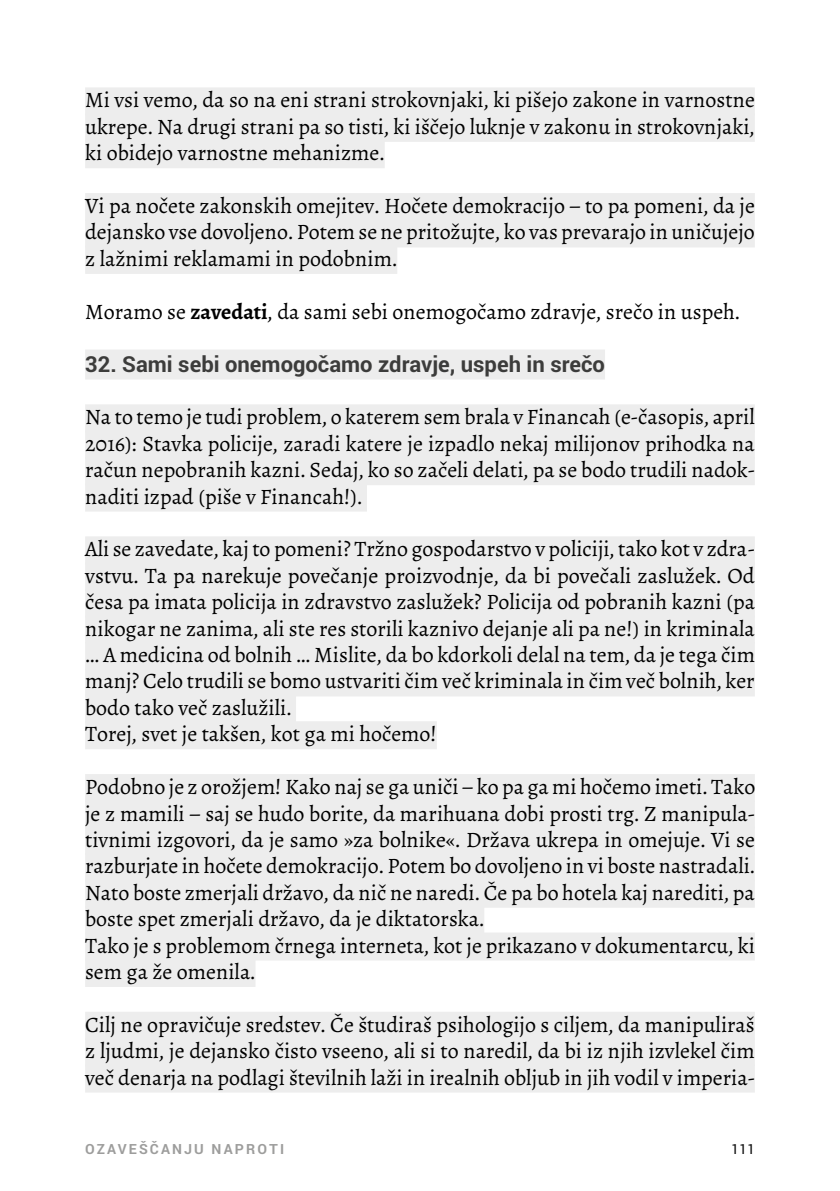
<style>
.page{position:relative;width:840px;height:1191px;background:#fff}
.page>*{position:absolute;margin:0;border:0;box-sizing:border-box;transform-origin:0 0}
.t1{font:22px/26.4px "Alegreya";color:#000;text-align:justify}
.t2{font:700 22px "Roboto";color:#3c3c3b}
.t3{font:700 14px "Roboto";letter-spacing:.15em;color:#9d9d9c}
.t4{font:14px "Roboto";color:#000}
.s1{font-weight:700}
</style>
<div class="page">
<div style="left:85px;top:87px;width:669px;height:28px;background:#ededed"></div>
<div style="left:85px;top:114px;width:669px;height:28px;background:#ededed"></div>
<div style="left:85px;top:140px;width:299px;height:28px;background:#ededed"></div>
<div style="left:85px;top:193px;width:669px;height:28px;background:#ededed"></div>
<div style="left:85px;top:219px;width:669px;height:28px;background:#ededed"></div>
<div style="left:85px;top:246px;width:312px;height:28px;background:#ededed"></div>
<div style="left:85px;top:349px;width:519px;height:30px;background:#ededed"></div>
<div style="left:85px;top:404px;width:669px;height:28px;background:#ededed"></div>
<div style="left:85px;top:431px;width:669px;height:28px;background:#ededed"></div>
<div style="left:85px;top:457px;width:669px;height:28px;background:#ededed"></div>
<div style="left:85px;top:483px;width:282px;height:28px;background:#ededed"></div>
<div style="left:85px;top:536px;width:669px;height:28px;background:#ededed"></div>
<div style="left:85px;top:563px;width:669px;height:28px;background:#ededed"></div>
<div style="left:85px;top:589px;width:669px;height:28px;background:#ededed"></div>
<div style="left:85px;top:615px;width:669px;height:28px;background:#ededed"></div>
<div style="left:85px;top:642px;width:669px;height:28px;background:#ededed"></div>
<div style="left:85px;top:668px;width:669px;height:28px;background:#ededed"></div>
<div style="left:85px;top:695px;width:211px;height:28px;background:#ededed"></div>
<div style="left:85px;top:721px;width:351px;height:28px;background:#ededed"></div>
<div style="left:85px;top:774px;width:669px;height:28px;background:#ededed"></div>
<div style="left:85px;top:800px;width:669px;height:28px;background:#ededed"></div>
<div style="left:85px;top:827px;width:669px;height:28px;background:#ededed"></div>
<div style="left:85px;top:853px;width:669px;height:28px;background:#ededed"></div>
<div style="left:85px;top:879px;width:669px;height:28px;background:#ededed"></div>
<div style="left:85px;top:906px;width:399px;height:28px;background:#ededed"></div>
<div style="left:85px;top:932px;width:669px;height:28px;background:#ededed"></div>
<div style="left:85px;top:959px;width:170px;height:28px;background:#ededed"></div>
<div style="left:85px;top:1011px;width:669px;height:28px;background:#ededed"></div>
<div style="left:85px;top:1038px;width:669px;height:28px;background:#ededed"></div>
<div style="left:85px;top:1064px;width:669px;height:28px;background:#ededed"></div>
<p class="t1" style="left:85px;top:87px;width:671px">Mi vsi vemo, da so na eni strani strokovnjaki, ki pišejo zakone in varnostne ukrepe. Na drugi strani pa so tisti, ki iščejo luknje v zakonu in strokovnjaki, ki obidejo varnostne mehanizme.</p>
<p class="t1" style="left:85px;top:193px;width:671px">Vi pa nočete zakonskih omejitev. Hočete demokracijo − to pa pomeni, da je dejansko vse dovoljeno. Potem se ne pritožujte, ko vas prevarajo in uničujejo z lažnimi reklamami in podobnim.</p>
<p class="t1" style="left:85px;top:298px;width:656px">Moramo se <span class="s1">zavedati</span>, da sami sebi onemogočamo zdravje, srečo in uspeh.</p>
<p class="t2" style="left:85px;top:348px;width:521px">32. Sami sebi onemogočamo zdravje, uspeh in srečo</p>
<p class="t1" style="left:85px;top:404px;width:671px">Na to temo je tudi problem, o katerem sem brala v Financah (e-časopis, april 2016): Stavka policije, zaradi katere je izpadlo nekaj milijonov prihodka na račun nepobranih kazni. Sedaj, ko so začeli delati, pa se bodo trudili nadok&shy;naditi izpad (piše v Financah!).</p>
<p class="t1" style="left:85px;top:536px;width:671px;text-align:left">Ali se zavedate, kaj to pomeni? Tržno gospodarstvo v policiji, tako kot v zdra&shy;vstvu. Ta pa narekuje povečanje proizvodnje, da bi povečali zaslužek. Od česa pa imata policija in zdravstvo zaslužek? Policija od pobranih kazni (pa nikogar ne zanima, ali ste res storili kaznivo dejanje ali pa ne!) in kriminala … A medicina od bolnih … Mislite, da bo kdorkoli delal na tem, da je tega čim manj? Celo trudili se bomo ustvariti čim več kriminala in čim več bolnih, ker bodo tako več zaslužili.<br>Torej, svet je takšen, kot ga mi hočemo!</p>
<p class="t1" style="left:85px;top:773px;width:671px;text-align:left">Podobno je z orožjem! Kako naj se ga uniči − ko pa ga mi hočemo imeti. Tako je z mamili − saj se hudo borite, da marihuana dobi prosti trg. Z manipula&shy;tivnimi izgovori, da je samo »za bolnike«. Država ukrepa in omejuje. Vi se razburjate in hočete demokracijo. Potem bo dovoljeno in vi boste nastradali.<br>Nato boste zmerjali državo, da nič ne naredi. Če pa bo hotela kaj narediti, pa boste spet zmerjali državo, da je diktatorska.<br>Tako je s problemom črnega interneta, kot je prikazano v dokumentarcu, ki sem ga že omenila.</p>
<p class="t1" style="left:85px;top:1011px;width:670px">Cilj ne opravičuje sredstev. Če študiraš psihologijo s ciljem, da manipuliraš z ljudmi, je dejansko čisto vseeno, ali si to naredil, da bi iz njih izvlekel čim več denarja na podlagi številnih laži in irealnih obljub in jih vodil v imperia-</p>
<p class="t3" style="left:85px;top:1139px;width:200px">OZAVEŠČANJU NAPROTI</p>
<p class="t4" style="left:730px;top:1139px;width:25px">111</p>
</div>
